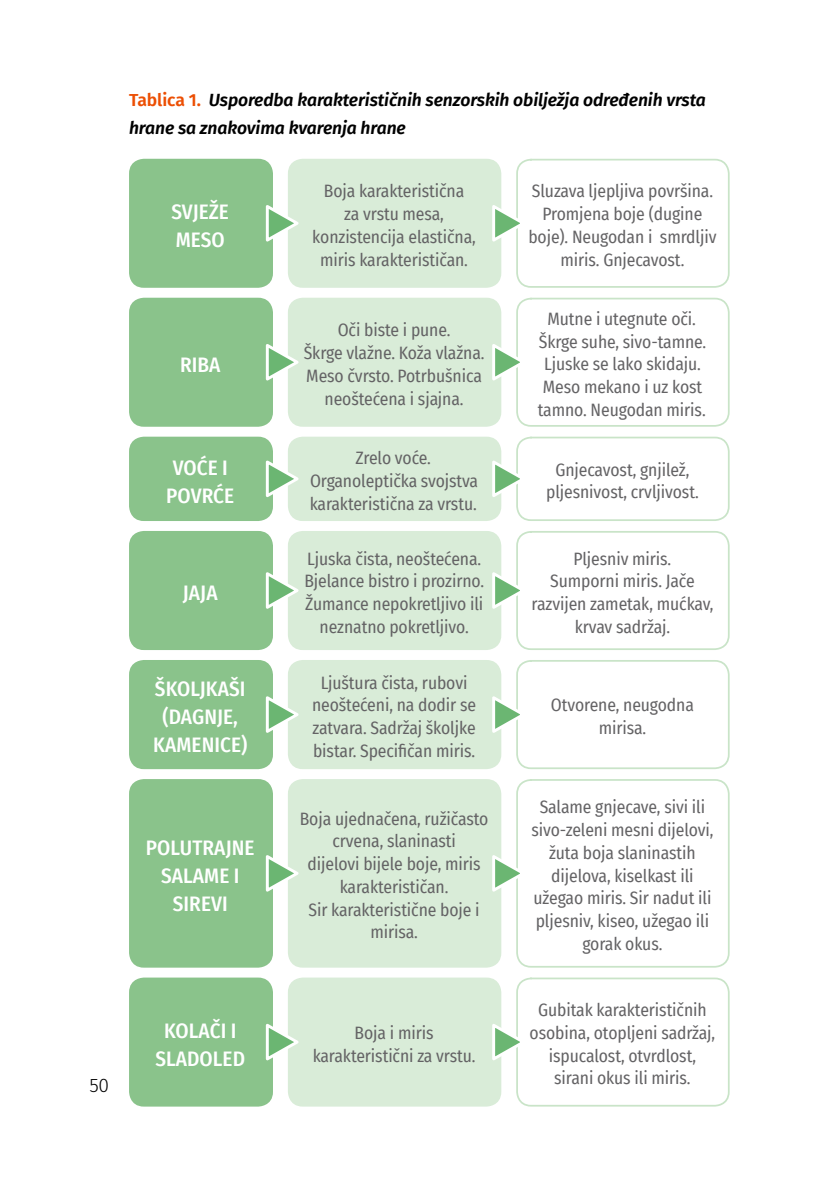
<style>
.page{position:relative;width:819px;height:1191px;background:#fff}
.page>*{position:absolute;margin:0;border:0;box-sizing:border-box;transform-origin:0 0}
.t1{font:500 21px/28px "Fira Sans Condensed";letter-spacing:.005em;color:#fff;text-align:center}
.t2{font:300 19.25px "Fira Sans";color:#000}
.t3{font:17.5px/22.8px "Fira Sans Condensed";letter-spacing:-.005em;color:#646365;text-align:center}
.t4{font:italic 600 17.5px/28px "Fira Sans";letter-spacing:-.005em;color:#000}
.s1{font-style:normal;color:#ec4f04}
</style>
<div class="page">
<div style="left:129px;top:159px;width:144px;height:129px;background:#8ac38b;border-radius:15px"></div>
<div style="left:129px;top:298px;width:144px;height:129px;background:#8ac38b;border-radius:15px"></div>
<div style="left:129px;top:437px;width:144px;height:84px;background:#8ac38b;border-radius:15px"></div>
<div style="left:129px;top:531px;width:144px;height:119px;background:#8ac38b;border-radius:15px"></div>
<div style="left:129px;top:660px;width:144px;height:109px;background:#8ac38b;border-radius:15px"></div>
<div style="left:129px;top:779px;width:144px;height:188px;background:#8ac38b;border-radius:15px"></div>
<div style="left:129px;top:977px;width:144px;height:129px;background:#8ac38b;border-radius:15px"></div>
<div style="left:288px;top:159px;width:213px;height:129px;background:#d9ecd8;border-radius:15px"></div>
<div style="left:516px;top:159px;width:213px;height:129px;border:2px solid #c9e4c8;border-radius:14px"></div>
<div style="left:288px;top:298px;width:213px;height:129px;background:#d9ecd8;border-radius:15px"></div>
<div style="left:516px;top:298px;width:213px;height:129px;border:2px solid #c9e4c8;border-radius:14px"></div>
<div style="left:288px;top:437px;width:213px;height:84px;background:#d9ecd8;border-radius:15px"></div>
<div style="left:516px;top:437px;width:213px;height:84px;border:2px solid #c9e4c8;border-radius:14px"></div>
<div style="left:288px;top:531px;width:213px;height:119px;background:#d9ecd8;border-radius:15px"></div>
<div style="left:288px;top:660px;width:213px;height:109px;background:#d9ecd8;border-radius:15px"></div>
<div style="left:288px;top:779px;width:213px;height:188px;background:#d9ecd8;border-radius:15px"></div>
<div style="left:288px;top:977px;width:213px;height:129px;background:#d9ecd8;border-radius:15px"></div>
<div style="left:516px;top:531px;width:213px;height:119px;border:2px solid #c9e4c8;border-radius:14px"></div>
<div style="left:516px;top:660px;width:213px;height:109px;border:2px solid #c9e4c8;border-radius:14px"></div>
<div style="left:516px;top:779px;width:213px;height:188px;border:2px solid #c9e4c8;border-radius:14px"></div>
<div style="left:516px;top:977px;width:213px;height:129px;border:2px solid #c9e4c8;border-radius:14px"></div>
<svg style="left:265px;top:205px;width:34px;height:37px"></svg>
<svg style="left:265px;top:344px;width:34px;height:37px"></svg>
<svg style="left:265px;top:460px;width:34px;height:37px"></svg>
<svg style="left:265px;top:572px;width:34px;height:37px"></svg>
<svg style="left:265px;top:696px;width:34px;height:37px"></svg>
<svg style="left:265px;top:855px;width:34px;height:37px"></svg>
<svg style="left:265px;top:1023px;width:34px;height:38px"></svg>
<svg style="left:492px;top:201px;width:28px;height:44px"></svg>
<svg style="left:492px;top:340px;width:28px;height:44px"></svg>
<svg style="left:492px;top:457px;width:28px;height:44px"></svg>
<svg style="left:492px;top:568px;width:28px;height:44px"></svg>
<svg style="left:492px;top:692px;width:28px;height:44px"></svg>
<svg style="left:492px;top:851px;width:28px;height:44px"></svg>
<svg style="left:492px;top:1020px;width:28px;height:44px"></svg>
<p class="t2" style="left:89px;top:1071px;width:21px">50</p>
<p class="t4" style="left:129px;top:85px;width:578px"><span class="s1">Tablica 1.</span> Usporedba karakterističnih senzorskih obilježja određenih vrsta hrane sa znakovima kvarenja hrane</p>
<p class="t1" style="left:171px;top:197px;width:59px;text-align:left">SVJEŽE<br>MESO</p>
<p class="t1" style="left:180px;top:350px;width:42px">RIBA</p>
<p class="t1" style="left:166px;top:452px;width:69px">VOĆE I<br>POVRĆE</p>
<p class="t1" style="left:183px;top:578px;width:36px">JAJA</p>
<p class="t1" style="left:153px;top:674px;width:96px">ŠKOLJKAŠI (DAGNJE,<br>KAMENICE)</p>
<p class="t1" style="left:146px;top:833px;width:110px">POLUTRAJNE<br>SALAME I<br>SIREVI</p>
<p class="t1" style="left:155px;top:1015px;width:91px">KOLAČI I<br>SLADOLED</p>
<p class="t3" style="left:312px;top:179px;width:165px">Boja karakteristična<br>za vrstu mesa, konzistencija elastična, miris karakterističan.</p>
<p class="t3" style="left:528px;top:179px;width:190px">Sluzava ljepljiva površina.<br>Promjena boje (dugine boje). Neugodan i smrdljiv miris. Gnjecavost.</p>
<p class="t3" style="left:304px;top:318px;width:182px">Oči biste i pune.<br>Škrge vlažne. Koža vlažna.<br>Meso čvrsto. Potrbušnica neoštećena i sjajna.</p>
<p class="t3" style="left:537px;top:307px;width:170px">Mutne i utegnute oči.<br>Škrge suhe, sivo-tamne.<br>Ljuske se lako skidaju.<br>Meso mekano i uz kost tamno. Neugodan miris.</p>
<p class="t3" style="left:310px;top:446px;width:170px">Zrelo voće.<br>Organoleptička svojstva karakteristična za vrstu.</p>
<p class="t3" style="left:546px;top:458px;width:154px">Gnjecavost, gnjilež, pljesnivost, crvljivost.</p>
<p class="t3" style="left:304px;top:546px;width:181px">Ljuska čista, neoštećena.<br>Bjelance bistro i prozirno.<br>Žumance nepokretljivo ili neznatno pokretljivo.</p>
<p class="t3" style="left:312px;top:670px;width:165px">Ljuštura čista, rubovi neoštećeni, na dodir se zatvara. Sadržaj školjke bistar. Specifičan miris.</p>
<p class="t3" style="left:300px;top:806px;width:190px">Boja ujednačena, ružičasto crvena, slaninasti<br>dijelovi bijele boje, miris karakterističan.<br>Sir karakteristične boje i mirisa.</p>
<p class="t3" style="left:312px;top:1021px;width:164px">Boja i miris karakteristični za vrstu.</p>
<p class="t3" style="left:531px;top:546px;width:183px">Pljesniv miris.<br>Sumporni miris. Jače razvijen zametak, mućkav, krvav sadržaj.</p>
<p class="t3" style="left:551px;top:693px;width:144px">Otvorene, neugodna mirisa.</p>
<p class="t3" style="left:531px;top:795px;width:184px">Salame gnjecave, sivi ili sivo-zeleni mesni dijelovi, žuta boja slaninastih dijelova, kiselkast ili užegao miris. Sir nadut ili pljesniv, kiseo, užegao ili gorak okus.</p>
<p class="t3" style="left:529px;top:998px;width:187px">Gubitak karakterističnih osobina, otopljeni sadržaj, ispucalost, otvrdlost, sirani okus ili miris.</p>
</div>
